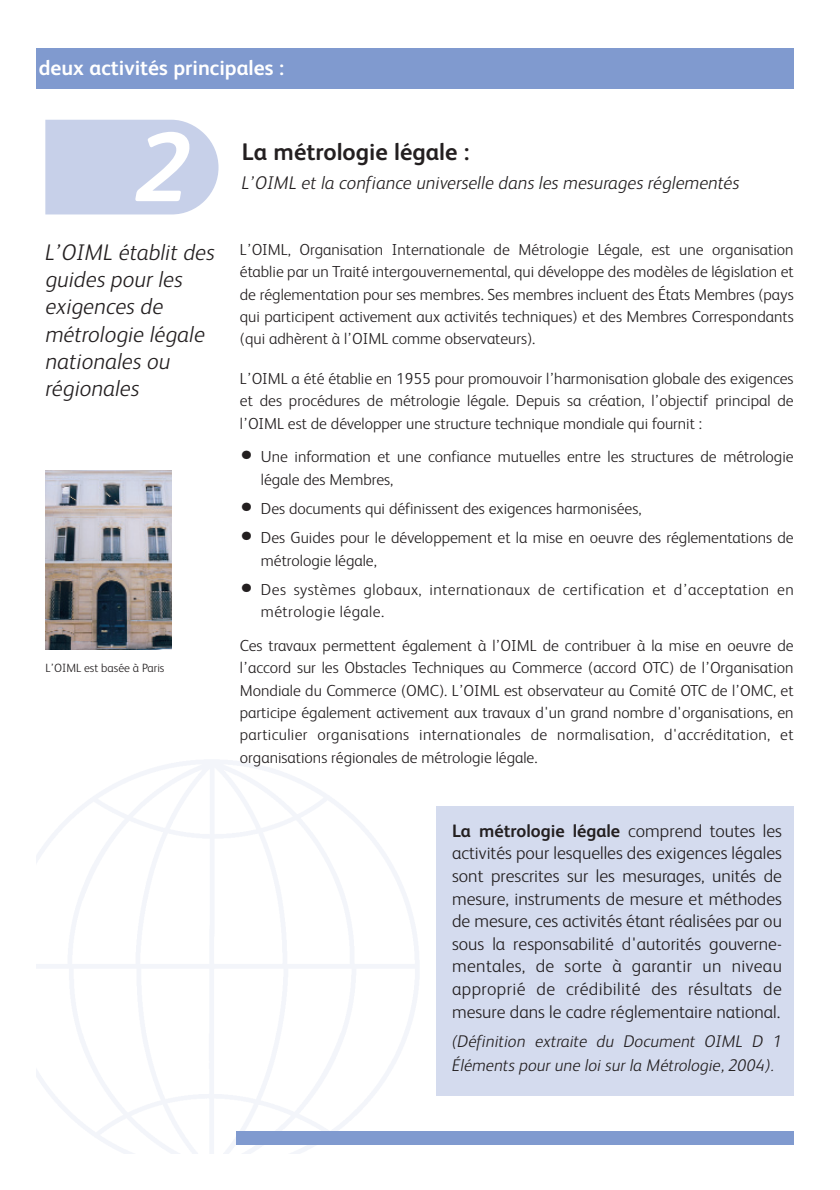
<style>
.page{position:relative;width:840px;height:1190px;background:#fff}
.page>*{position:absolute;margin:0;border:0;box-sizing:border-box;transform-origin:0 0}
.t1{font:italic 700 98.4px "FS Albert";color:#fff}
.t2{font:700 24px "FS Albert";color:#231f20}
.t3{font:italic 300 22.6px/27.2px "FS Albert";color:#231f20}
.t4{font:700 21.2px "FS Albert";color:#fff}
.t5{font:italic 300 18.4px "FS Albert";color:#231f20}
.t6{font:300 18px/22.6px "FS Albert";color:#231f20;text-align:justify}
.t7{font:italic 300 17px/24px "FS Albert";color:#231f20}
.t8{font:300 16px/22.4px "FS Albert";color:#231f20;text-align:justify}
.t9{font:300 16px/22.4px "FS Albert";letter-spacing:.025em;color:#231f20}
.t10{font:300 12px "FS Albert";color:#231f20}
.s1{font-size:26.8px}
.s2{font-weight:700}
</style>
<div class="page">
<div style="left:36px;top:48px;width:758px;height:40px;background:#809acf"></div>
<svg style="left:45px;top:120px;width:174px;height:94px;background:#cad2ea"></svg>
<div style="left:437px;top:806px;width:357px;height:290px;background:#d4dbee"></div>
<img style="left:45px;top:470px;width:127px;height:180px">
<div style="left:237px;top:1131px;width:557px;height:14px;background:#809acf"></div>
<h3 class="t4" style="left:39px;top:59px;width:247px">deux activités principales :</h3>
<h1 class="t1" style="left:136px;top:127px;width:57px">2</h1>
<h3 class="t3" style="left:45px;top:241px;width:171px">L’OIML établit des guides pour les exigences de métrologie légale nationales ou régionales</h3>
<p class="t10" style="left:45px;top:664px;width:121px">L’OIML est basée à Paris</p>
<h2 class="t2" style="left:242px;top:142px;width:229px">La métrologie légale :</h2>
<p class="t5" style="left:242px;top:176px;width:499px">L’OIML et la confiance universelle dans les mesurages réglementés</p>
<p class="t8" style="left:240px;top:240px;width:555px">L’OIML, Organisation Internationale de Métrologie Légale, est une organisation établie par un Traité intergouvernemental, qui développe des modèles de législation et de réglementation pour ses membres. Ses membres incluent des États Membres (pays qui participent activement aux activités techniques) et des Membres Correspondants (qui adhèrent à l’OIML comme observateurs).</p>
<p class="t8" style="left:240px;top:369px;width:555px">L’OIML a été établie en 1955 pour promouvoir l’harmonisation globale des exigences et des procédures de métrologie légale. Depuis sa création, l’objectif principal de l’OIML est de développer une structure technique mondiale qui fournit :</p>
<p class="t8" style="left:261px;top:447px;width:534px;text-indent:-21px"><span class="s1">•</span> Une information et une confiance mutuelles entre les structures de métrologie légale des Membres,</p>
<p class="t8" style="left:240px;top:499px;width:403px"><span class="s1">•</span> Des documents qui définissent des exigences harmonisées,</p>
<p class="t8" style="left:261px;top:528px;width:534px;text-indent:-21px"><span class="s1">•</span> Des Guides pour le développement et la mise en oeuvre des réglementations de métrologie légale,</p>
<p class="t9" style="left:261px;top:580px;width:534px;text-indent:-21px"><span class="s1">•</span> Des systèmes globaux, internationaux de certification et d’acceptation en métrologie légale.</p>
<p class="t8" style="left:240px;top:636px;width:555px">Ces travaux permettent également à l’OIML de contribuer à la mise en oeuvre de l’accord sur les Obstacles Techniques au Commerce (accord OTC) de l’Organisation Mondiale du Commerce (OMC). L’OIML est observateur au Comité OTC de l’OMC, et participe également activement aux travaux d'un grand nombre d'organisations, en particulier organisations internationales de normalisation, d'accréditation, et organisations régionales de métrologie légale.</p>
<p class="t6" style="left:452px;top:821px;width:331px"><span class="s2">La métrologie légale</span> comprend toutes les activités pour lesquelles des exigences légales sont prescrites sur les mesurages, unités de mesure, instruments de mesure et méthodes de mesure, ces activités étant réalisées par ou sous la responsabilité d'autorités gouverne&shy;mentales, de sorte à garantir un niveau approprié de crédibilité des résultats de mesure dans le cadre réglementaire national.</p>
<p class="t7" style="left:452px;top:1032px;width:331px">(Définition extraite du Document OIML D 1<br>Éléments pour une loi sur la Métrologie, 2004).</p>
</div>
